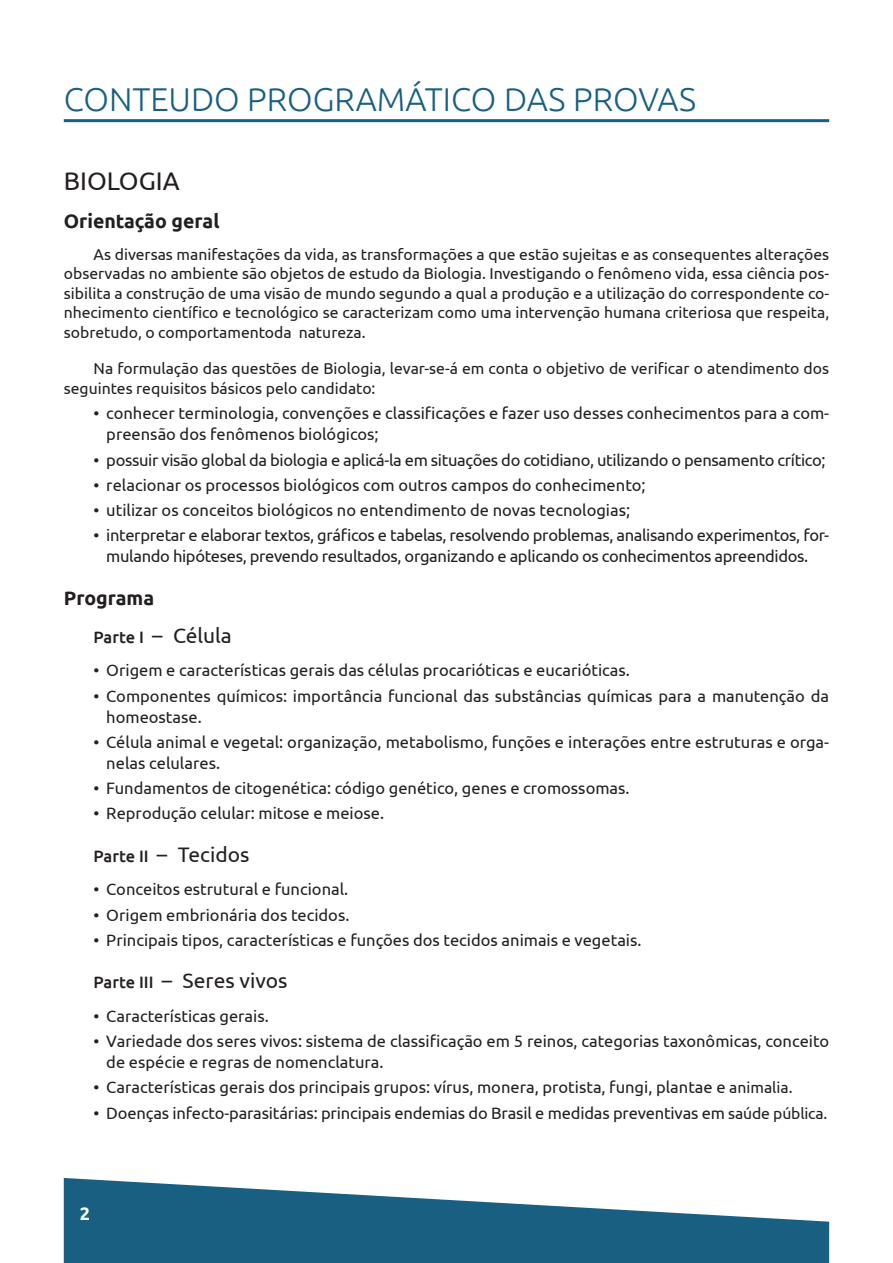
<style>
.page{position:relative;width:893px;height:1263px;background:#fff}
.page>*{position:absolute;margin:0;border:0;box-sizing:border-box;transform-origin:0 0}
.Titulo_1{font:300 33px "Ubuntu";color:#185f82}
.Titulo_2{font:25.5px "Ubuntu";color:#231f20}
.Subtitulo_2_-_Italic{font:21px "Ubuntu";color:#231f20}
.Subtitulo_1{font:700 19.5px "Ubuntu";color:#231f20}
.t1{font:700 18px "Ubuntu";color:#fff}
.t2{font:16.5px/21px "Ubuntu";color:#231f20}
.t3{font:16.5px/21px "Ubuntu";letter-spacing:-.02em;color:#231f20;text-align:center}
.Texto_corrido{font:15.75px/19.5px "Ubuntu";color:#231f20;text-align:justify}
.s1{font-weight:500;font-size:16.5px}
.s2{font-size:15.75px}
</style>
<div class="page">
<svg style="left:64px;top:1178px;width:765px;height:85px;fill:#185f82"></svg>
<hr style="left:64px;top:119px;width:765px;height:3px;background:#185f82">
<p class="Titulo_1" style="left:64px;top:79px;width:634px">CONTEUDO PROGRAMÁTICO DAS PROVAS</p>
<p class="Titulo_2" style="left:64px;top:165px;width:117px">BIOLOGIA</p>
<p class="Subtitulo_1" style="left:64px;top:209px;width:157px">Orientação geral</p>
<p class="Texto_corrido" style="left:64px;top:244px;width:767px;text-indent:30px">As diversas manifestações da vida, as transformações a que estão sujeitas e as consequentes alterações observadas no ambiente são objetos de estudo da Biologia. Investigando o fenômeno vida, essa ciência pos&shy;sibilita a construção de uma visão de mundo segundo a qual a produção e a utilização do correspondente co&shy;nhecimento científico e tecnológico se caracterizam como uma intervenção humana criteriosa que respeita, sobretudo, o comportamentoda natureza.</p>
<p class="Texto_corrido" style="left:64px;top:359px;width:767px;text-indent:30px">Na formulação das questões de Biologia, levar-se-á em conta o objetivo de verificar o atendimento dos seguintes requisitos básicos pelo candidato:</p>
<p class="t2" style="left:106px;top:402px;width:724px;text-indent:-13px">• conhecer terminologia, convenções e classificações e fazer uso desses conhecimentos para a com&shy;preensão dos fenômenos biológicos;</p>
<p class="t3" style="left:94px;top:449px;width:733px">• possuir visão global da biologia e aplicá-la em situações do cotidiano, utilizando o pensamento crítico;</p>
<p class="t2" style="left:94px;top:474px;width:553px">• relacionar os processos biológicos com outros campos do conhecimento;</p>
<p class="t2" style="left:94px;top:499px;width:538px">• utilizar os conceitos biológicos no entendimento de novas tecnologias;</p>
<p class="t3" style="left:94px;top:524px;width:737px">• interpretar e elaborar textos, gráficos e tabelas, resolvendo problemas, analisando experimentos, for&shy;mulando hipóteses, prevendo resultados, organizando e aplicando os conhecimentos apreendidos.</p>
<p class="Subtitulo_1" style="left:64px;top:586px;width:92px">Programa</p>
<p class="Subtitulo_2_-_Italic" style="left:94px;top:622px;width:140px"><span class="s1">Parte I</span> – Célula</p>
<p class="t2" style="left:94px;top:659px;width:538px">• Origem e características gerais das células procarióticas e eucarióticas.</p>
<p class="t2" style="left:106px;top:685px;width:724px;text-indent:-13px">• Componentes químicos: importância funcional das substâncias químicas para a manutenção da homeostase.</p>
<p class="t2" style="left:106px;top:731px;width:724px;text-indent:-13px">• Célula animal e vegetal: organização, metabolismo, funções e interações entre estruturas e orga&shy;nelas celulares.</p>
<p class="t2" style="left:94px;top:777px;width:538px">• Fundamentos de citogenética: código genético, genes e cromossomas.</p>
<p class="t2" style="left:94px;top:802px;width:292px">• Reprodução celular: mitose e meiose.</p>
<p class="Subtitulo_2_-_Italic" style="left:94px;top:841px;width:157px"><span class="s1">Parte II</span> – Tecidos</p>
<p class="t2" style="left:94px;top:878px;width:256px">• Conceitos estrutural e funcional.</p>
<p class="t2" style="left:94px;top:904px;width:257px">• Origem embrionária dos tecidos.</p>
<p class="t2" style="left:94px;top:929px;width:549px">• Principais tipos, características e funções dos tecidos animais e vegetais.</p>
<p class="Subtitulo_2_-_Italic" style="left:94px;top:968px;width:195px"><span class="s1">Parte III</span> – Seres vivos</p>
<p class="t2" style="left:94px;top:1005px;width:177px">• Características gerais.</p>
<p class="t2" style="left:106px;top:1030px;width:724px;text-indent:-13px">• Variedade dos seres vivos: sistema de classificação em 5 reinos, categorias taxonômicas, conceito de espécie e regras de nomenclatura.</p>
<p class="t2" style="left:94px;top:1076px;width:701px">• Características gerais dos principais grupos: vírus, monera, protista, fungi, plantae e <span class="s2">animalia.</span></p>
<p class="t2" style="left:94px;top:1102px;width:735px">• Doenças infecto-parasitárias: principais endemias do Brasil e medidas preventivas em <span class="s2">saúde pública.</span></p>
<p class="t1" style="left:80px;top:1203px;width:12px">2</p>
</div>
